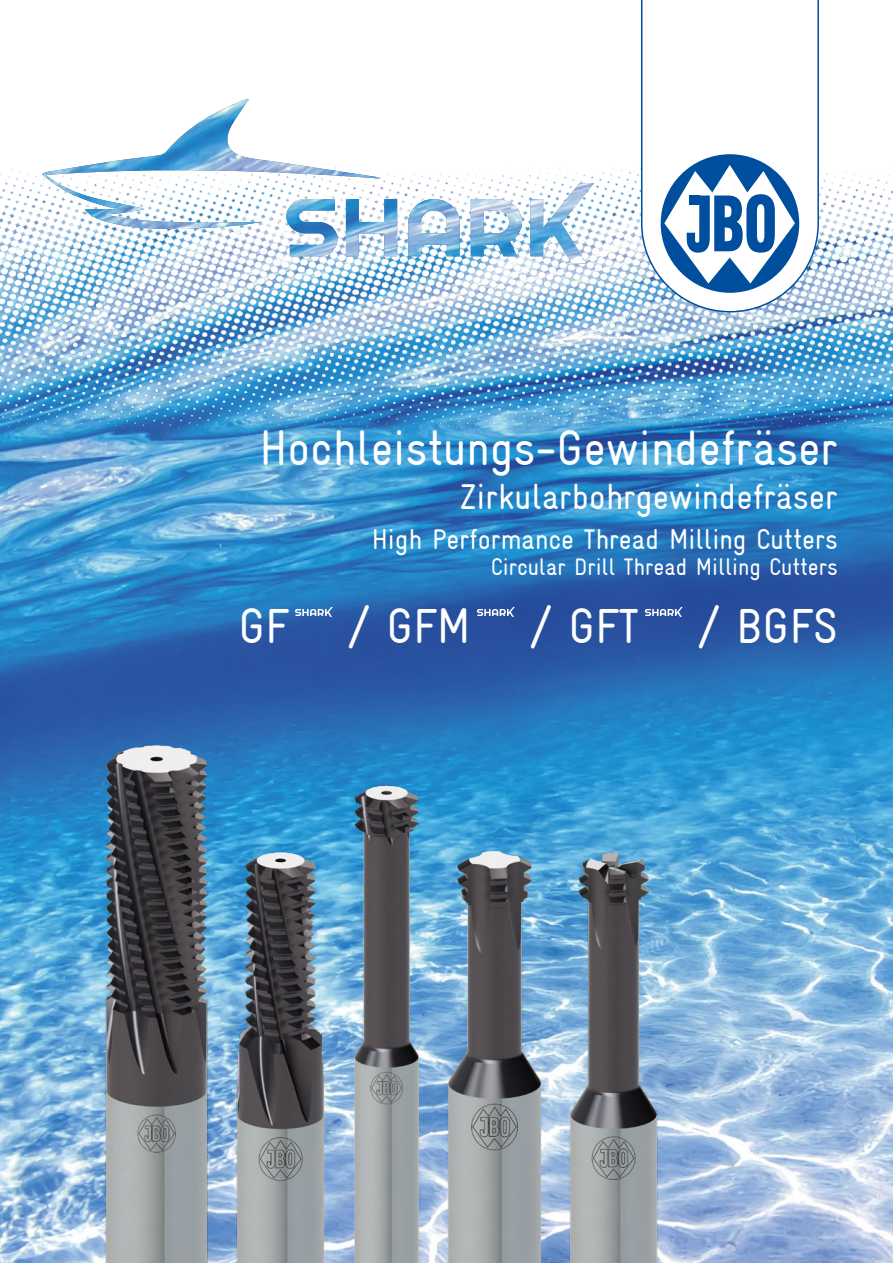
<style>
.page{position:relative;width:893px;height:1263px;background:#fff}
.page>*{position:absolute;margin:0;border:0;box-sizing:border-box;transform-origin:0 0}
.t1{font:49.5px "Gravur Condensed";color:#fff}
.t2{font:36px "Gravur Condensed";color:#fff}
.t3{font:28.5px "Gravur Condensed";color:#fff}
.t4{font:24px "Gravur Condensed";color:#fff}
</style>
<div class="page">
<img style="left:0;top:443px;width:893px;height:820px">
<img style="left:0;top:167px;width:893px;height:276px">
<svg style="left:295px;top:607px;width:38px;height:10px"></svg>
<svg style="left:477px;top:607px;width:38px;height:10px"></svg>
<svg style="left:645px;top:607px;width:38px;height:10px"></svg>
<svg style="left:641px;top:0;width:178px;height:312px"></svg>
<div style="left:661px;top:154px;width:138px;height:139px;background:#004e9e;border-radius:50%"></div>
<svg style="left:664px;top:165px;width:131px;height:119px"></svg>
<div style="left:689px;top:196px;width:10px;height:9px;background:#004e9e"></div>
<img style="left:42px;top:99px;width:552px;height:165px">
<img style="left:102px;top:741px;width:108px;height:522px">
<img style="left:226px;top:844px;width:106px;height:419px">
<img style="left:332px;top:783px;width:108px;height:480px">
<img style="left:559px;top:843px;width:108px;height:420px">
<img style="left:441px;top:843px;width:108px;height:420px">
<p class="t1" style="left:259px;top:420px;width:580px">Hochleistungs-Gewindefräser</p>
<p class="t2" style="left:460px;top:476px;width:379px">Zirkularbohrgewindefräser</p>
<p class="t3" style="left:372px;top:523px;width:467px">High Performance Thread Milling Cutters</p>
<p class="t4" style="left:491px;top:553px;width:348px">Circular Drill Thread Milling Cutters</p>
<p class="t1" style="left:238px;top:598px;width:601px">GF / GFM / GFT / BGFS</p>
</div>
